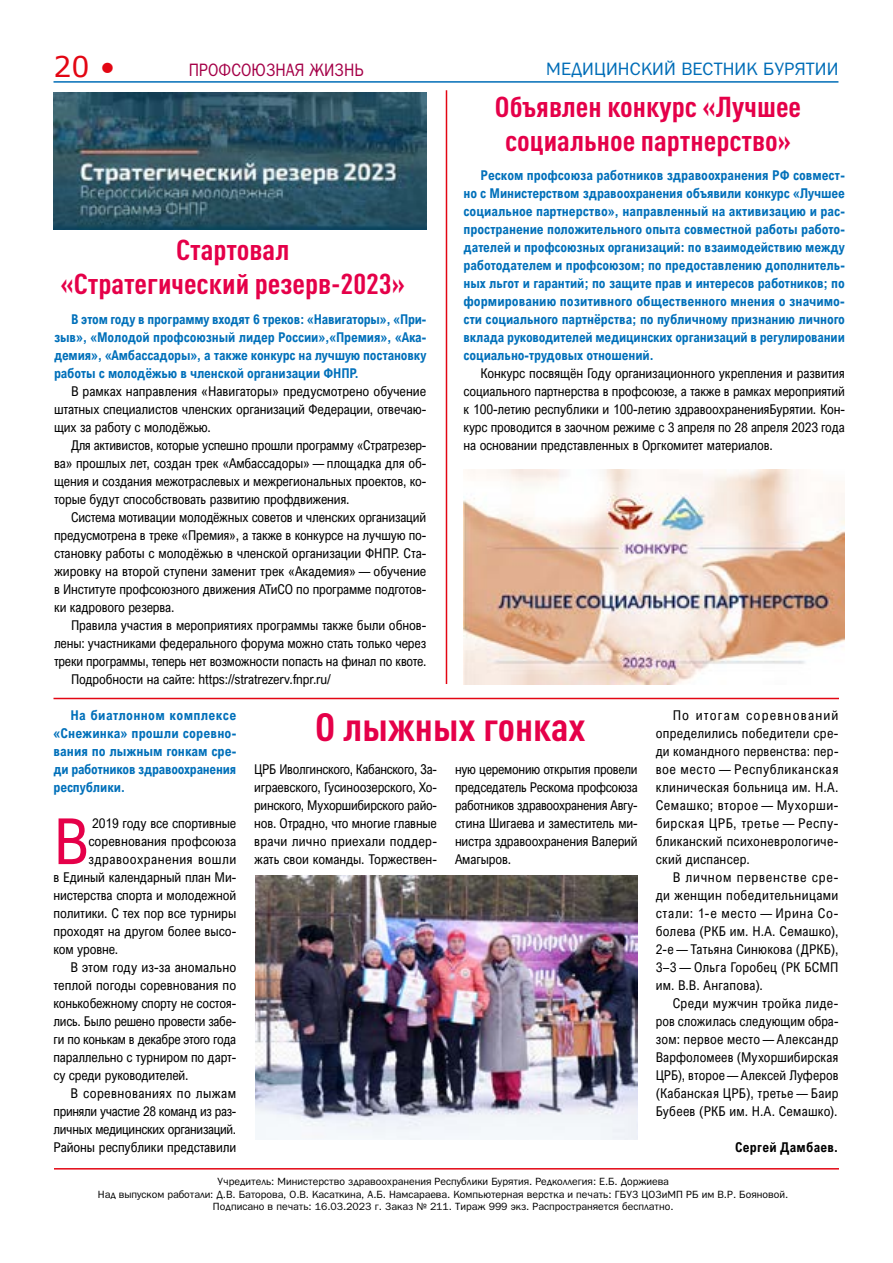
<style>
.page{position:relative;width:893px;height:1263px;background:#fff}
.page>*{position:absolute;margin:0;border:0;box-sizing:border-box;transform-origin:0 0}
.t1{font:63.75px "Arial Nova Cond";color:#e50049}
.t2{font:700 condensed 38.85px "DIN Pro";color:#e50049;scale:1.12 1}
.t3{font:28.5px "Verdana";color:#e30613}
.t4{font:700 condensed 28.35px/34px "DIN Pro";color:#e50049;text-align:center;scale:1.12 1}
.t5{font:18px "Bloknot";color:#006db7}
.t6{font:18px "Bloknot";color:#a50148;scale:.88 1}
.t7{font:13.5px/18px "Arial Nova Cond";letter-spacing:-.01em;color:#000;text-align:justify}
.t8{font:700 13.5px/18px "Arial Nova Cond";letter-spacing:-.01em;color:#0070ba;text-align:justify}
.t9{font:13.5px "Arial Nova Cond";letter-spacing:.025em;color:#000}
.t10{font:13.5px "Arial Nova Cond";letter-spacing:.035em;color:#000}
.t11{font:700 13.5px "Arial Nova Cond";letter-spacing:.02em;color:#000}
.t12{font:10.5px/12.6px "Bloknot";color:#000;text-align:center}
</style>
<div class="page">
<hr style="left:54px;top:81px;width:784px;height:2px;background:#006db7">
<img style="left:54px;top:93px;width:372px;height:137px">
<hr style="left:54px;top:1168px;width:785px;height:1px;background:#e30613">
<img style="left:463px;top:469px;width:382px;height:215px">
<img style="left:255px;top:876px;width:383px;height:263px">
<hr style="left:54px;top:698px;width:785px;height:1px;background:#e30613">
<hr style="left:446px;top:90px;width:1px;height:594px;background:#e30613">
<h3 class="t3" style="left:54px;top:47px;width:63px">20 •</h3>
<h3 class="t6" style="left:189px;top:60px;width:201px">ПРОФСОЮЗНАЯ ЖИЗНЬ</h3>
<h3 class="t5" style="left:546px;top:60px;width:294px">МЕДИЦИНСКИЙ ВЕСТНИК БУРЯТИИ</h3>
<h3 class="t4" style="left:495px;top:87px;width:275px">Объявлен конкурс «Лучшее социальное партнерство»</h3>
<p class="t8" style="left:463px;top:166px;width:383px;text-indent:17px">Реском профсоюза работников здравоохранения РФ совмест&shy;но с Министерством здравоохранения объявили конкурс «Лучшее социальное партнерство», направленный на активизацию и рас&shy;пространение положительного опыта совместной работы работо&shy;дателей и профсоюзных организаций: по взаимодействию между работодателем и профсоюзом; по предоставлению дополнитель&shy;ных льгот и гарантий; по защите прав и интересов работников; по формированию позитивного общественного мнения о значимо&shy;сти социального партнёрства; по публичному признанию личного вклада руководителей медицинских организаций в регулировании социально-трудовых отношений.</p>
<p class="t7" style="left:463px;top:364px;width:383px;text-indent:17px">Конкурс посвящён Году организационного укрепления и развития социального партнерства в профсоюзе, а также в рамках мероприятий к 100‑летию республики и 100‑летию здравоохраненияБурятии. Кон&shy;курс проводится в заочном режиме с 3 апреля по 28 апреля 2023 года на основании представленных в Оргкомитет материалов.</p>
<h3 class="t4" style="left:61px;top:231px;width:309px">Стартовал<br>«Стратегический резерв-2023»</h3>
<p class="t8" style="left:54px;top:310px;width:374px;text-indent:17px">В этом году в программу входят 6 треков: «Навигаторы», «При&shy;зыв», «Молодой профсоюзный лидер России»,«Премия», «Ака&shy;демия», «Амбассадоры», а также конкурс на лучшую постановку работы с молодёжью в членской организации ФНПР.</p>
<p class="t7" style="left:54px;top:382px;width:374px;text-indent:17px">В рамках направления «Навигаторы» предусмотрено обучение штатных специалистов членских организаций Федерации, отвечаю&shy;щих за работу с молодёжью.</p>
<p class="t7" style="left:54px;top:436px;width:374px;text-indent:17px">Для активистов, которые успешно прошли программу «Стратрезер&shy;ва» прошлых лет, создан трек «Амбассадоры» — площадка для об&shy;щения и создания межотраслевых и межрегиональных проектов, ко&shy;торые будут способствовать развитию профдвижения.</p>
<p class="t7" style="left:54px;top:508px;width:374px;text-indent:17px">Система мотивации молодёжных советов и членских организаций предусмотрена в треке «Премия», а также в конкурсе на лучшую по&shy;становку работы с молодёжью в членской организации ФНПР. Ста&shy;жировку на второй ступени заменит трек «Академия» — обучение в Институте профсоюзного движения АТиСО по программе подготов&shy;ки кадрового резерва.</p>
<p class="t7" style="left:71px;top:616px;width:357px">Правила участия в мероприятиях программы также были обнов-</p>
<p class="t7" style="left:54px;top:634px;width:374px">лены: участниками федерального форума можно стать только через</p>
<p class="t7" style="left:54px;top:652px;width:374px">треки программы, теперь нет возможности попасть на финал по квоте.</p>
<p class="t7" style="left:71px;top:670px;width:261px">Подробности на сайте: https://stratrezerv.fnpr.ru/</p>
<p class="t8" style="left:54px;top:706px;width:184px;text-indent:17px">На биатлонном комплексе «Снежинка» прошли соревно&shy;вания по лыжным гонкам сре&shy;ди работников здравоохранения республики.</p>
<h1 class="t1" style="left:54px;top:802px;width:37px">В</h1>
<p class="t7" style="left:92px;top:814px;width:146px">2019 году все спортивные</p>
<p class="t7" style="left:656px;top:706px;width:184px;text-indent:17px">По итогам соревнований определились победители сре&shy;ди командного первенства: пер&shy;вое место — Республиканская клиническая больница им. Н.А.<br>Семашко; второе — Мухорши&shy;бирская ЦРБ, третье — Респу&shy;бликанский психоневрологиче&shy;ский диспансер.</p>
<p class="t7" style="left:656px;top:868px;width:184px;text-indent:17px">В личном первенстве сре&shy;ди женщин победительницами стали: 1‑е место — Ирина Со&shy;болева (РКБ им. Н.А. Семашко), 2‑е — Татьяна Синюкова (ДРКБ), 3–3 — Ольга Горобец (РК БСМП им. В.В. Ангапова).</p>
<p class="t7" style="left:656px;top:994px;width:184px;text-indent:17px">Среди мужчин тройка лиде&shy;ров сложилась следующим обра&shy;зом: первое место — Александр Варфоломеев (Мухоршибирская ЦРБ), второе — Алексей Луферов (Кабанская ЦРБ), третье — Баир Бубеев (РКБ им. Н.А. Семашко).</p>
<p class="t11" style="left:735px;top:1139px;width:105px">Сергей Дамбаев.</p>
<h2 class="t2" style="left:315px;top:698px;width:243px">О лыжных гонках</h2>
<p class="t7" style="left:254px;top:760px;width:184px">ЦРБ Иволгинского, Кабанского, За&shy;играевского, Гусиноозерского, Хо&shy;ринского, Мухоршибирского райо&shy;нов. Отрадно, что многие главные врачи лично приехали поддер&shy;жать свои команды. Торжествен-</p>
<p class="t7" style="left:455px;top:760px;width:184px">ную церемонию открытия провели председатель Рескома профсоюза работников здравоохранения Авгу&shy;стина Шигаева и заместитель ми&shy;нистра здравоохранения Валерий Амагыров.</p>
<p class="t7" style="left:88px;top:832px;width:149px">соревнования профсоюза</p>
<p class="t10" style="left:88px;top:851px;width:149px">здравоохранения вошли</p>
<p class="t7" style="left:54px;top:868px;width:184px">в Единый календарный план Ми-</p>
<p class="t7" style="left:54px;top:886px;width:184px">нистерства спорта и молодежной</p>
<p class="t7" style="left:54px;top:904px;width:184px">политики. С тех пор все турниры</p>
<p class="t7" style="left:54px;top:922px;width:184px">проходят на другом более высо-</p>
<p class="t7" style="left:54px;top:940px;width:66px">ком уровне.</p>
<p class="t7" style="left:71px;top:958px;width:167px">В этом году из-за аномально</p>
<p class="t7" style="left:54px;top:976px;width:184px">теплой погоды соревнования по</p>
<p class="t7" style="left:54px;top:994px;width:184px">конькобежному спорту не состоя-</p>
<p class="t7" style="left:54px;top:1012px;width:184px">лись. Было решено провести забе-</p>
<p class="t7" style="left:54px;top:1030px;width:184px">ги по конькам в декабре этого года</p>
<p class="t7" style="left:54px;top:1048px;width:184px">параллельно с турниром по дарт-</p>
<p class="t7" style="left:54px;top:1066px;width:137px">су среди руководителей.</p>
<p class="t9" style="left:71px;top:1085px;width:167px">В соревнованиях по лыжам</p>
<p class="t7" style="left:54px;top:1102px;width:184px">приняли участие 28 команд из раз-</p>
<p class="t7" style="left:54px;top:1120px;width:184px">личных медицинских организаций.</p>
<p class="t7" style="left:54px;top:1138px;width:184px">Районы республики представили</p>
<p class="t12" style="left:98px;top:1177px;width:692px">Учредитель: Министерство здравоохранения Республики Бурятия. Редколлегия: Е.Б. Доржиева<br>Над выпуском работали: Д.В. Баторова, О.В. Касаткина, А.Б. Намсараева. Компьютерная верстка и печать: ГБУЗ ЦОЗиМП РБ им В.Р. Бояновой.<br>Подписано в печать: 16.03.2023 г. Заказ № 211. Тираж 999 экз. Распространяется бесплатно.</p>
</div>
